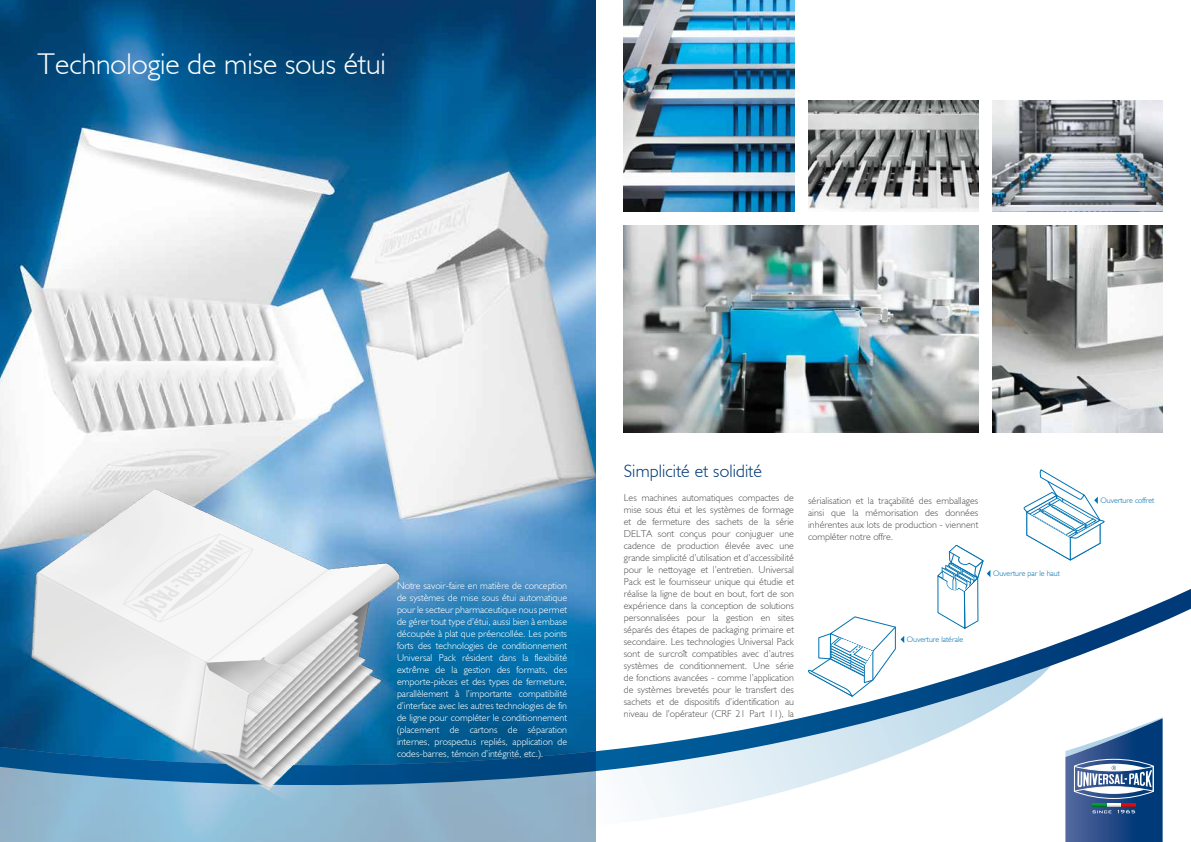
<style>
.page{position:relative;width:1191px;height:842px;background:#fff}
.page>*{position:absolute;margin:0;border:0;box-sizing:border-box;transform-origin:0 0}
.t1{font:300 30px "Humanist 521 BT";color:#fff}
.t2{font:300 18px "Humanist 521 BT";letter-spacing:.01em;color:#003a78}
.t3{font:300 10px/12px "Humanist 521 BT";color:#575756;text-align:justify}
.t4{font:300 10px/12px "Humanist 521 BT";color:#fff;text-align:justify}
.t5{font:300 8px "Humanist 521 BT";color:#0072b0}
</style>
<div class="page">
<img style="left:0;top:0;width:595px;height:587px">
<svg style="left:0;top:807px;width:1163px;height:35px"></svg>
<svg style="left:587px;top:807px;width:464px;height:19px"></svg>
<svg style="left:0;top:587px;width:1191px;height:220px"></svg>
<img style="left:992px;top:101px;width:170px;height:110px">
<img style="left:992px;top:225px;width:170px;height:207px">
<img style="left:624px;top:0;width:170px;height:211px">
<img style="left:624px;top:225px;width:354px;height:207px">
<img style="left:808px;top:101px;width:170px;height:110px">
<img style="left:32px;top:489px;width:367px;height:300px">
<svg style="left:1065px;top:717px;width:97px;height:125px"></svg>
<svg style="left:937px;top:544px;width:53px;height:85px"></svg>
<svg style="left:807px;top:616px;width:97px;height:82px"></svg>
<svg style="left:1023px;top:470px;width:81px;height:91px"></svg>
<h1 class="t1" style="left:38px;top:45px;width:350px">Technologie de mise sous étui</h1>
<p class="t4" style="left:397px;top:579px;width:172px">Notre savoir-faire en matière de conception de systèmes de mise sous étui automatique pour le secteur pharmaceutique nous permet de gérer tout type d’étui, aussi bien à embase découpée à plat que préencollée. Les points forts des technologies de conditionnement Universal Pack résident dans la flexibilité extrême de la gestion des formats, des emporte-pièces et des types de fermeture, parallèlement à l’importante compatibilité d’interface avec les autres technologies de fin de ligne pour compléter le conditionnement (placement de cartons de séparation internes, prospectus repliés, application de codes-barres, témoin d’intégrité, etc.).</p>
<h2 class="t2" style="left:624px;top:460px;width:140px">Simplicité et solidité</h2>
<p class="t3" style="left:624px;top:492px;width:172px">Les machines automatiques compactes de mise sous étui et les systèmes de formage et de fermeture des sachets de la série DELTA sont conçus pour conjuguer une cadence de production élevée avec une grande simplicité d’utilisation et d’accessibilité pour le nettoyage et l’entretien. Universal Pack est le fournisseur unique qui étudie et réalise la ligne de bout en bout, fort de son expérience dans la conception de solutions personnalisées pour la gestion en sites séparés des étapes de packaging primaire et secondaire. Les technologies Universal Pack sont de surcroît compatibles avec d’autres systèmes de conditionnement. Une série de fonctions avancées - comme l’application de systèmes brevetés pour le transfert des sachets et de dispositifs d’identification au niveau de l’opérateur (CRF 21 Part 11), la</p>
<p class="t5" style="left:1100px;top:495px;width:55px">Ouverture coffret</p>
<p class="t3" style="left:808px;top:495px;width:172px">sérialisation et la traçabilité des emballages ainsi que la mémorisation des données inhérentes aux lots de production - viennent compléter notre offre.</p>
<p class="t5" style="left:993px;top:568px;width:68px">Ouverture par le haut</p>
<p class="t5" style="left:906px;top:634px;width:58px">Ouverture latérale</p>
</div>
